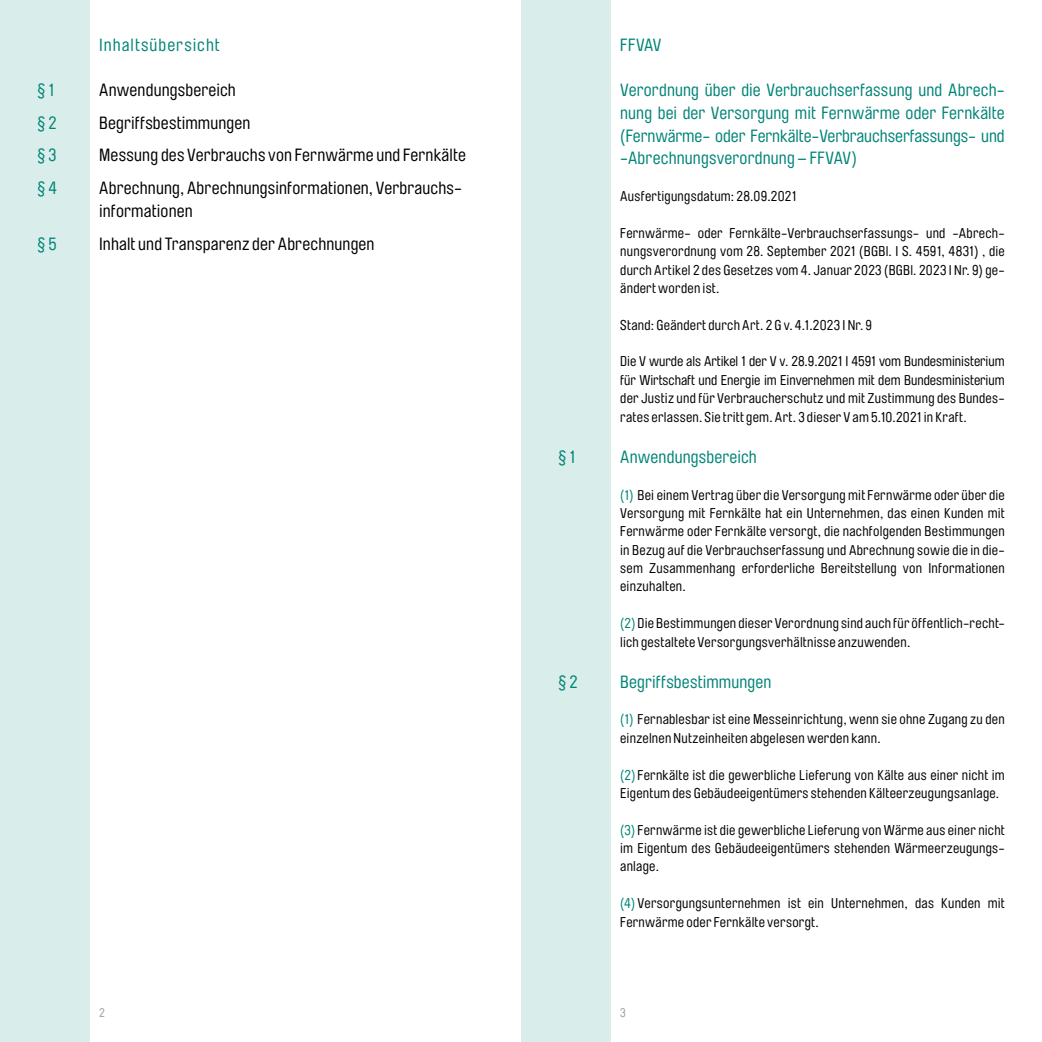
<style>
.page{position:relative;width:1042px;height:1042px;background:#fff}
.page>*{position:absolute;margin:0;border:0;box-sizing:border-box;transform-origin:0 0}
.t1{font:17.5px/22.8px "Brauer Neue";letter-spacing:.01em;color:#008477;text-align:justify}
.t2{font:17.5px/22.8px "Brauer Neue";letter-spacing:.01em;color:#000}
.t3{font:17.5px "Brauer Neue";letter-spacing:.06em;color:#008477}
.t4{font:14px/18.4px "Brauer Neue";letter-spacing:.02em;color:#000;text-align:justify}
.t5{font:12.25px "Brauer Neue";color:#9c9d9d}
.s1{color:#008477}
</style>
<div class="page">
<div style="left:0;top:0;width:89px;height:1042px;background:#d9edeb"></div>
<div style="left:521px;top:0;width:89px;height:1042px;background:#d9edeb"></div>
<p class="t3" style="left:99px;top:35px;width:122px">Inhaltsübersicht</p>
<p class="t1" style="left:37px;top:79px;width:19px">§ 1</p>
<p class="t2" style="left:99px;top:79px;width:138px">Anwendungsbereich</p>
<p class="t1" style="left:37px;top:112px;width:21px">§ 2</p>
<p class="t2" style="left:99px;top:112px;width:153px">Begriffsbestimmungen</p>
<p class="t1" style="left:37px;top:144px;width:21px">§ 3</p>
<p class="t2" style="left:99px;top:144px;width:368px">Messung des Verbrauchs von Fernwärme und Fernkälte</p>
<p class="t1" style="left:37px;top:177px;width:21px">§ 4</p>
<p class="t2" style="left:99px;top:177px;width:364px">Abrechnung, Abrechnungsinformationen, Verbrauchs&shy;informationen</p>
<p class="t1" style="left:37px;top:232px;width:21px">§ 5</p>
<p class="t2" style="left:99px;top:232px;width:277px">Inhalt und Transparenz der Abrechnungen</p>
<p class="t1" style="left:620px;top:33px;width:43px">FFVAV</p>
<p class="t1" style="left:620px;top:79px;width:386px">Verordnung über die Verbrauchserfassung und Abrech&shy;nung bei der Versorgung mit Fernwärme oder Fernkälte (Fernwärme- oder Fernkälte-Verbrauchserfassungs- und -Abrechnungsverordnung – FFVAV)</p>
<p class="t4" style="left:620px;top:187px;width:178px">Ausfertigungsdatum: 28.09.2021</p>
<p class="t4" style="left:620px;top:224px;width:386px">Fernwärme- oder Fernkälte-Verbrauchserfassungs- und -Abrech&shy;nungsverordnung vom 28. September 2021 (BGBl. I S. 4591, 4831) , die durch Artikel 2 des Gesetzes vom 4. Januar 2023 (BGBl. 2023 I Nr. 9) ge&shy;ändert worden ist.</p>
<p class="t4" style="left:620px;top:316px;width:253px">Stand: Geändert durch Art. 2 G v. 4.1.2023 I Nr. 9</p>
<p class="t4" style="left:620px;top:353px;width:386px">Die V wurde als Artikel 1 der V v. 28.9.2021 I 4591 vom Bundesministerium für Wirtschaft und Energie im Einvernehmen mit dem Bundesministerium der Justiz und für Verbraucherschutz und mit Zustimmung des Bundes&shy;rates erlassen. Sie tritt gem. Art. 3 dieser V am 5.10.2021 in Kraft.</p>
<p class="t1" style="left:558px;top:445px;width:19px">§ 1</p>
<p class="t1" style="left:620px;top:445px;width:138px">Anwendungsbereich</p>
<p class="t4" style="left:620px;top:486px;width:386px"><span class="s1">(1)</span> Bei einem Vertrag über die Versorgung mit Fernwärme oder über die Versorgung mit Fernkälte hat ein Unternehmen, das einen Kunden mit Fernwärme oder Fernkälte versorgt, die nachfolgenden Bestimmungen in Bezug auf die Verbrauchserfassung und Abrechnung sowie die in die&shy;sem Zusammenhang erforderliche Bereitstellung von Informationen einzuhalten.</p>
<p class="t4" style="left:620px;top:614px;width:386px"><span class="s1">(2)</span> Die Bestimmungen dieser Verordnung sind auch für öffentlich-recht&shy;lich gestaltete Versorgungsverhältnisse anzuwenden.</p>
<p class="t1" style="left:558px;top:670px;width:21px">§ 2</p>
<p class="t1" style="left:620px;top:670px;width:153px">Begriffsbestimmungen</p>
<p class="t4" style="left:620px;top:710px;width:386px"><span class="s1">(1)</span> Fernablesbar ist eine Messeinrichtung, wenn sie ohne Zugang zu den einzelnen Nutzeinheiten abgelesen werden kann.</p>
<p class="t4" style="left:620px;top:766px;width:386px"><span class="s1">(2)</span> Fernkälte ist die gewerbliche Lieferung von Kälte aus einer nicht im<br>Eigentum des Gebäudeeigentümers stehenden Kälteerzeugungsanlage.</p>
<p class="t4" style="left:620px;top:821px;width:386px"><span class="s1">(3)</span> Fernwärme ist die gewerbliche Lieferung von Wärme aus einer nicht im Eigentum des Gebäudeeigentümers stehenden Wärmeerzeugungs&shy;anlage.</p>
<p class="t4" style="left:620px;top:894px;width:386px"><span class="s1">(4)</span> Versorgungsunternehmen ist ein Unternehmen, das Kunden mit<br>Fernwärme oder Fernkälte versorgt.</p>
<p class="t5" style="left:99px;top:1005px;width:7px">2</p>
<p class="t5" style="left:620px;top:1005px;width:7px">3</p>
</div>
